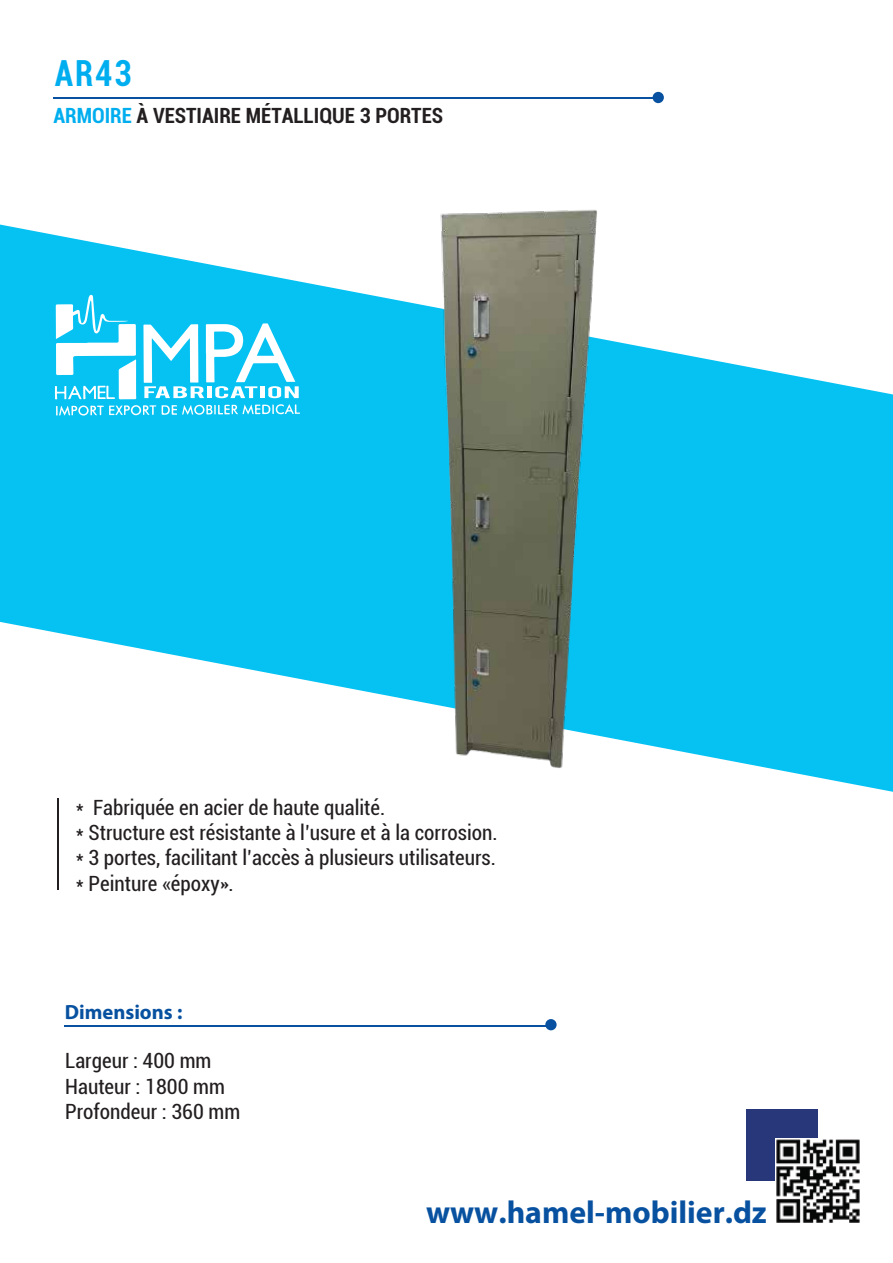
<style>
.page{position:relative;width:893px;height:1263px;background:#fff}
.page>*{position:absolute;margin:0;border:0;box-sizing:border-box;transform-origin:0 0}
.t1{font:700 condensed 36px "Roboto";color:#00aeef;scale:.91 1}
.t2{font:700 31.8px "Myriad Pro";color:#0751a0}
.t3{font:condensed 21px/25.2px "Roboto";color:#231f20}
.t4{font:700 condensed 21px "Roboto";color:#231f20}
.t5{font:700 20.55px "Myriad Pro";color:#0751a0}
.s1{color:#00aeef}
</style>
<div class="page">
<svg style="left:0;top:224px;width:893px;height:577px;fill:#05c2f3"></svg>
<hr style="left:57px;top:798px;width:1px;height:92px;background:#231f20">
<hr style="left:65px;top:1025px;width:486px;height:1px;background:#0751a0">
<div style="left:545px;top:1019px;width:12px;height:11px;background:#0751a0;border-radius:50%"></div>
<hr style="left:53px;top:97px;width:605px;height:2px;background:#0751a0">
<div style="left:653px;top:92px;width:11px;height:11px;background:#0751a0;border-radius:50%"></div>
<div style="left:747px;top:1110px;width:71px;height:71px;background:#28377a"></div>
<img style="left:776px;top:1138px;width:84px;height:85px">
<svg style="left:55px;top:295px;width:81px;height:104px"></svg>
<svg style="left:56px;top:405px;width:100px;height:11px"></svg>
<svg style="left:162px;top:404px;width:137px;height:11px"></svg>
<svg style="left:143px;top:323px;width:156px;height:75px"></svg>
<img style="left:299px;top:210px;width:449px;height:591px">
<h1 class="t1" style="left:55px;top:48px;width:86px">AR43</h1>
<p class="t4" style="left:53px;top:100px;width:391px"><span class="s1">ARMOIRE</span> À VESTIAIRE MÉTALLIQUE 3 PORTES</p>
<p class="t3" style="left:76px;top:794px;width:423px">* Fabriquée en acier de haute qualité.<br>* Structure est résistante à l’usure et à la corrosion. * 3 portes, facilitant l’accès à plusieurs utilisateurs. * Peinture «époxy».</p>
<p class="t5" style="left:65px;top:999px;width:119px">Dimensions :</p>
<p class="t3" style="left:65px;top:1048px;width:176px">Largeur : 400 mm<br>Hauteur : 1800 mm<br>Profondeur : 360 mm</p>
<h2 class="t2" style="left:426px;top:1192px;width:342px">www.hamel-mobilier.dz</h2>
</div>
